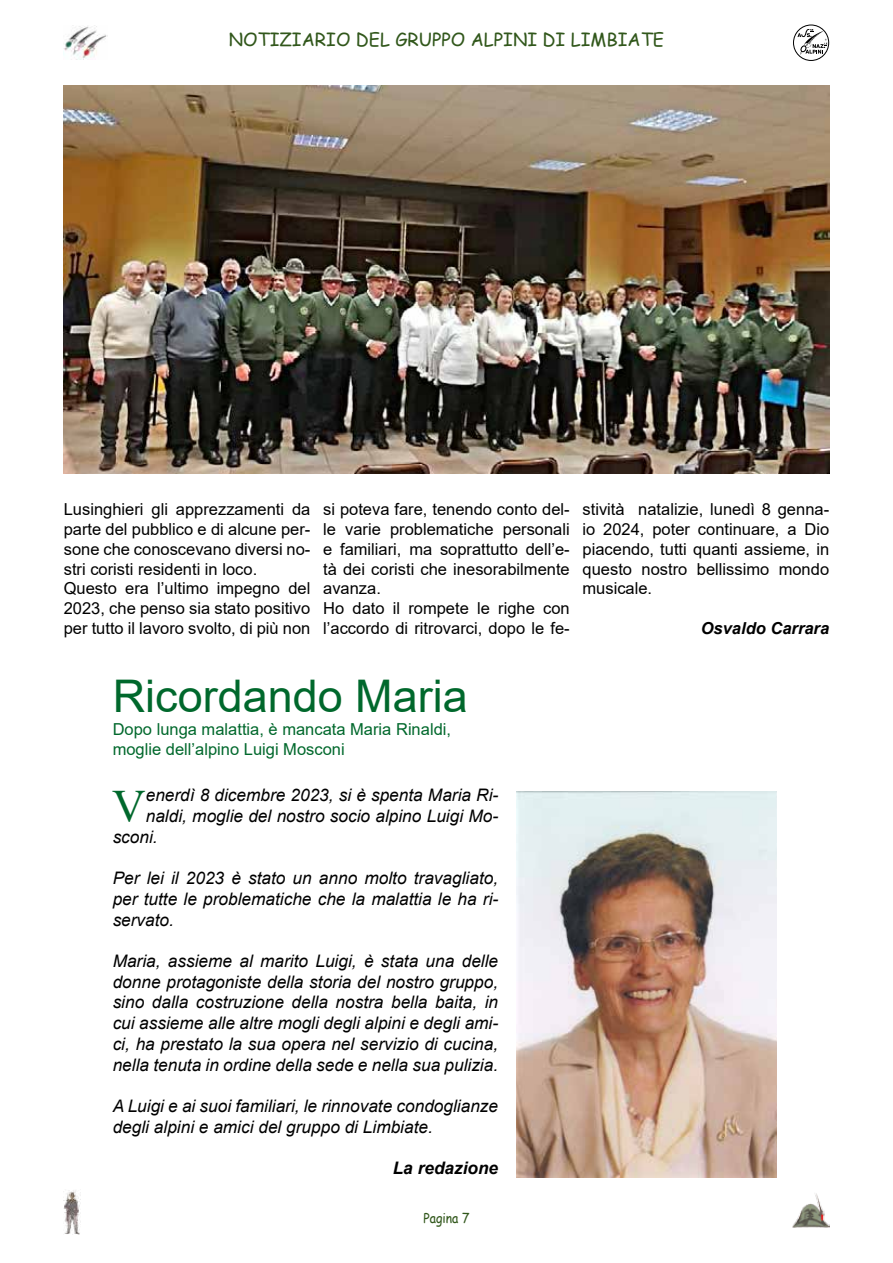
<style>
.page{position:relative;width:893px;height:1263px;background:#fff}
.page>*{position:absolute;margin:0;border:0;box-sizing:border-box;transform-origin:0 0}
.t1{font:46.35px "Times New Roman";color:#00682c}
.t2{font:45px "Arial";color:#00682c}
.t3{font:18px "Comic Sans MS";color:#31571b}
.t4{font:italic 17.25px/20.7px "Arial";color:#000;text-align:justify}
.t5{font:italic 700 17.25px "Arial";color:#000}
.t6{font:16.5px/19.8px "Arial";color:#000}
.t7{font:16.5px/19.8px "Arial";color:#00682c}
.t8{font:italic 700 16.5px "Arial";color:#000}
.t9{font:13.5px "Comic Sans MS";color:#31571b;scale:.9 1}
</style>
<div class="page">
<img style="left:64px;top:1190px;width:17px;height:44px">
<img style="left:792px;top:1193px;width:37px;height:35px">
<img style="left:64px;top:26px;width:43px;height:34px">
<div style="left:793px;top:25px;width:36px;height:36px;border:1px solid #000;border-radius:50%"></div>
<svg style="left:797px;top:29px;width:30px;height:26px"></svg>
<img style="left:517px;top:792px;width:259px;height:386px">
<img style="left:64px;top:85px;width:765px;height:388px">
<p class="t3" style="left:229px;top:26px;width:437px">NOTIZIARIO DEL GRUPPO ALPINI DI LIMBIATE</p>
<p class="t6" style="left:64px;top:499px;width:248px">Lusinghieri gli apprezzamenti da parte del pubblico e di alcune per&shy;sone che conoscevano diversi no&shy;stri coristi residenti in loco.<br>Questo era l’ultimo impegno del 2023, che penso sia stato positivo per tutto il lavoro svolto, di più non</p>
<p class="t6" style="left:323px;top:499px;width:248px">si poteva fare, tenendo conto del&shy;le varie problematiche personali e familiari, ma soprattutto dell’e&shy;tà dei coristi che inesorabilmente avanza.<br>Ho dato il rompete le righe con l’accordo di ritrovarci, dopo le fe-</p>
<p class="t6" style="left:583px;top:499px;width:248px;text-align:justify">stività natalizie, lunedì 8 genna&shy;io 2024, poter continuare, a Dio piacendo, tutti quanti assieme, in questo nostro bellissimo mondo musicale.</p>
<p class="t8" style="left:701px;top:617px;width:130px">Osvaldo Carrara</p>
<h2 class="t2" style="left:113px;top:665px;width:357px">Ricordando Maria</h2>
<p class="t7" style="left:113px;top:719px;width:340px">Dopo lunga malattia, è mancata Maria Rinaldi, moglie dell’alpino Luigi Mosconi</p>
<h1 class="t1" style="left:112px;top:774px;width:35px">V</h1>
<p class="t4" style="left:146px;top:785px;width:354px">enerdì 8 dicembre 2023, si è spenta Maria Ri-</p>
<p class="t4" style="left:146px;top:806px;width:354px">naldi, moglie del nostro socio alpino Luigi Mo-</p>
<p class="t4" style="left:113px;top:827px;width:47px">sconi.</p>
<p class="t4" style="left:113px;top:868px;width:387px">Per lei il 2023 è stato un anno molto travagliato, per tutte le problematiche che la malattia le ha ri&shy;servato.</p>
<p class="t4" style="left:113px;top:951px;width:387px">Maria, assieme al marito Luigi, è stata una delle donne protagoniste della storia del nostro gruppo, sino dalla costruzione della nostra bella baita, in cui assieme alle altre mogli degli alpini e degli ami&shy;ci, ha prestato la sua opera nel servizio di cucina, nella tenuta in ordine della sede e nella sua pulizia.</p>
<p class="t4" style="left:113px;top:1096px;width:387px">A Luigi e ai suoi familiari, le rinnovate condoglianze degli alpini e amici del gruppo di Limbiate.</p>
<p class="t5" style="left:393px;top:1156px;width:107px">La redazione</p>
<p class="t9" style="left:423px;top:1208px;width:53px">Pagina 7</p>
</div>
